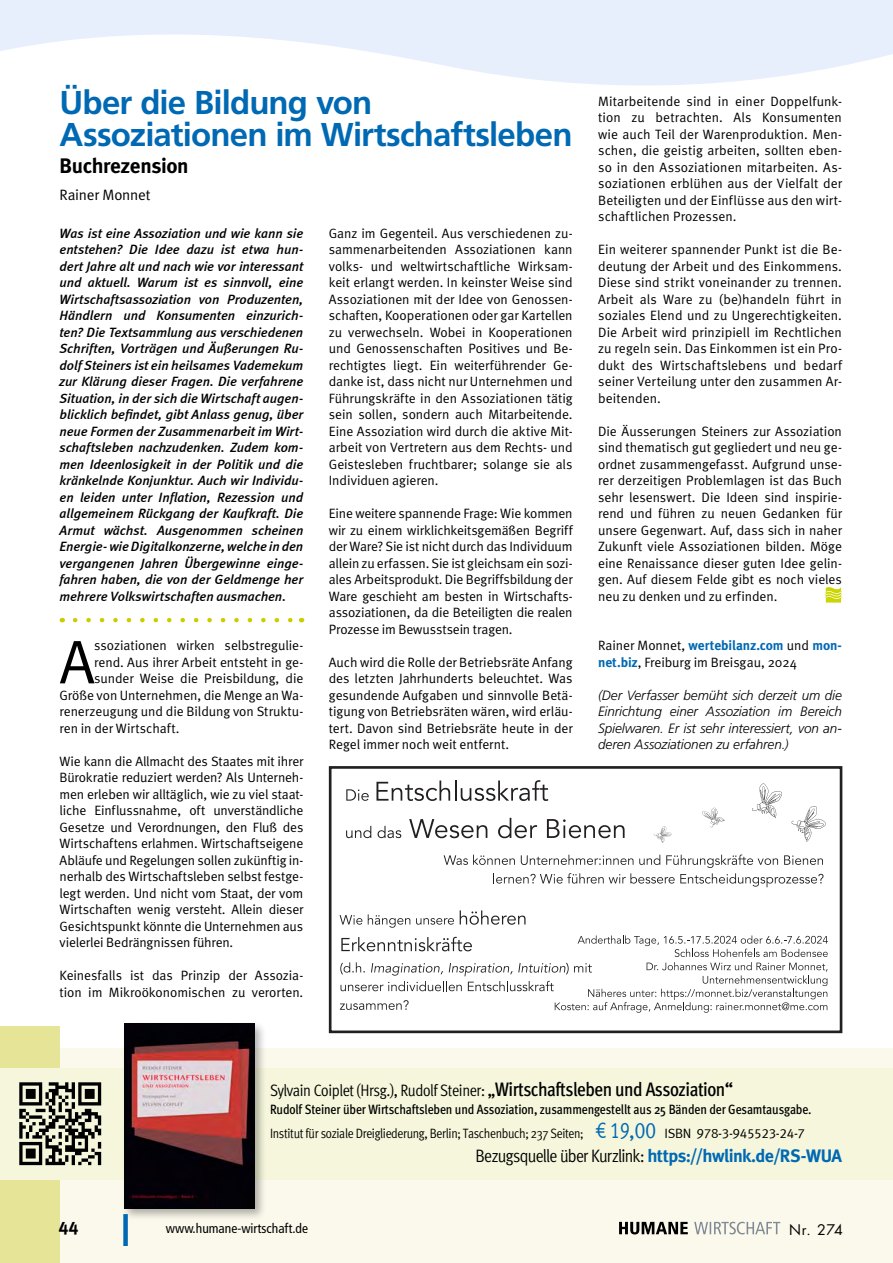
<style>
.page{position:relative;width:893px;height:1263px;background:#fff}
.page>*{position:absolute;margin:0;border:0;box-sizing:border-box;transform-origin:0 0}
.Fließtext_Meta_Normal{font:61.65px "Meta Normal";color:#000}
.Headline_1{font:700 33px/31.5px "Frutiger 65";letter-spacing:-.025em;color:#0069b3}
.Headline_2{font:700 21px "Meta";letter-spacing:-.02em;color:#000}
.t1{font:18px "Meta Cond Normal";letter-spacing:-.04em;color:#000}
.t2{font:18px "Meta Bold LF";color:#000}
.Fließtext_Meta_Normal-2{font:16.5px "Meta Cond Normal";letter-spacing:-.025em;color:#000}
.Autor{font:15px "Meta Normal";letter-spacing:-.01em;color:#000}
.t3{font:14.25px "Futura";color:#000}
.Fließtext_Meta_Normal-3{font:13.5px/16.5px "Meta Normal";letter-spacing:-.005em;color:#000;text-align:justify}
.Einleitungstext{font:italic 500 13.5px/16.5px "Meta";letter-spacing:-.005em;color:#000;text-align:justify}
.Fließtext_Meta_Normal-4{font:italic 300 13.5px/16.5px "Frutiger LT";letter-spacing:-.005em;color:#000;text-align:justify}
.Fließtext_Meta_Normal-5{font:500 13.5px "Meta Cond";letter-spacing:-.01em;color:#000}
.Fließtext_Meta_Normal-6{font:13.5px "Meta Cond Normal";letter-spacing:-.025em;color:#000}
.t4{font:condensed 13.5px "Frutiger 57";color:#000}
.s1{font-family:"Meta";font-weight:700;color:#0069b3}
.s2{font-size:19.5px}
.s3{font-family:"Meta Cond";font-weight:500;font-size:19.5px}
.s4{font-family:"Meta Cond Normal LF"}
.s5{font-family:"Meta Normal LF";font-size:22.5px;color:#0069b3}
.s6{font-family:"Meta Cond Normal LF";font-size:22.5px;color:#0069b3}
.s7{font-family:"Meta Normal LF"}
</style>
<div class="page">
<div style="left:0;top:1048px;width:893px;height:215px;background:#fbf9ec"></div>
<div style="left:0;top:1026px;width:60px;height:237px;background:#e6e597"></div>
<div style="left:0;top:1068px;width:893px;height:111px;background:#f5f6db"></div>
<div style="left:122px;top:1021px;width:144px;height:199px;background:#000;opacity:.3"></div>
<img style="left:124px;top:1024px;width:130px;height:184px">
<img style="left:19px;top:1082px;width:83px;height:84px">
<svg style="left:346px;top:789px;width:23px;height:12px"></svg>
<svg style="left:376px;top:780px;width:172px;height:21px"></svg>
<svg style="left:346px;top:826px;width:25px;height:12px"></svg>
<svg style="left:378px;top:826px;width:23px;height:12px"></svg>
<svg style="left:409px;top:819px;width:78px;height:19px"></svg>
<svg style="left:498px;top:818px;width:39px;height:20px"></svg>
<svg style="left:547px;top:819px;width:78px;height:19px"></svg>
<div style="left:329px;top:766px;width:513px;height:267px;border:3px solid #221f1f"></div>
<svg style="left:444px;top:854px;width:379px;height:33px"></svg>
<svg style="left:340px;top:915px;width:22px;height:10px"></svg>
<svg style="left:368px;top:914px;width:42px;height:14px"></svg>
<svg style="left:416px;top:918px;width:38px;height:7px"></svg>
<svg style="left:460px;top:910px;width:65px;height:15px"></svg>
<svg style="left:340px;top:935px;width:488px;height:78px"></svg>
<svg style="left:752px;top:783px;width:30px;height:35px"></svg>
<svg style="left:791px;top:806px;width:35px;height:36px"></svg>
<svg style="left:702px;top:808px;width:23px;height:19px"></svg>
<svg style="left:654px;top:826px;width:17px;height:17px"></svg>
<div style="left:123px;top:1214px;width:5px;height:32px;background:#0069b3"></div>
<svg style="left:619px;top:1222px;width:69px;height:12px"></svg>
<svg style="left:694px;top:1222px;width:86px;height:12px"></svg>
<svg style="left:75px;top:618px;width:218px;height:4px"></svg>
<svg style="left:825px;top:587px;width:17px;height:16px"></svg>
<svg style="left:0;top:0;width:893px;height:86px;fill:#e6effb"></svg>
<p class="Headline_1" style="left:60px;top:87px;width:514px">Über die Bildung von<br>Assoziationen im Wirtschaftsleben</p>
<p class="Headline_2" style="left:60px;top:153px;width:131px">Buchrezension</p>
<p class="Autor" style="left:60px;top:186px;width:93px">Rainer Monnet</p>
<p class="Einleitungstext" style="left:60px;top:225px;width:245px">Was ist eine Assoziation und wie kann sie entstehen? Die Idee dazu ist etwa hun&shy;dert Jahre alt und nach wie vor interessant und aktuell. Warum ist es sinnvoll, eine Wirtschaftsassoziation von Produzenten, Händlern und Konsumenten einzurich&shy;ten? Die Textsammlung aus verschiedenen Schriften, Vorträgen und Äußerungen Ru&shy;dolf Steiners ist ein heilsames Vademekum zur Klärung dieser Fragen. Die verfahrene Situation, in der sich die Wirtschaft augen&shy;blicklich befindet, gibt Anlass genug, über neue Formen der Zusammenarbeit im Wirt&shy;schaftsleben nachzudenken. Zudem kom&shy;men Ideenlosigkeit in der Politik und die kränkelnde Konjunktur. Auch wir Individu&shy;en leiden unter Inflation, Rezession und allgemeinem Rückgang der Kaufkraft. Die Armut wächst. Ausgenommen scheinen Energie- wie Digitalkonzerne, welche in den vergangenen Jahren Übergewinne einge&shy;fahren haben, die von der Geldmenge her mehrere Volkswirtschaften ausmachen.</p>
<p class="Fließtext_Meta_Normal" style="left:60px;top:626px;width:37px">A</p>
<p class="Fließtext_Meta_Normal-3" style="left:94px;top:637px;width:211px">ssoziationen wirken selbstregulie-</p>
<p class="Fließtext_Meta_Normal-3" style="left:94px;top:654px;width:211px">rend. Aus ihrer Arbeit entsteht in ge-</p>
<p class="Fließtext_Meta_Normal-3" style="left:94px;top:670px;width:211px">sunder Weise die Preisbildung, die</p>
<p class="Fließtext_Meta_Normal-3" style="left:60px;top:687px;width:245px">Größe von Unternehmen, die Menge an Wa-</p>
<p class="Fließtext_Meta_Normal-3" style="left:60px;top:703px;width:245px">renerzeugung und die Bildung von Struktu-</p>
<p class="Fließtext_Meta_Normal-3" style="left:60px;top:720px;width:121px">ren in der Wirtschaft.</p>
<p class="Fließtext_Meta_Normal-3" style="left:60px;top:753px;width:245px">Wie kann die Allmacht des Staates mit ihrer Bürokratie reduziert werden? Als Unterneh&shy;men erleben wir alltäglich, wie zu viel staat&shy;liche Einflussnahme, oft unverständliche Gesetze und Verordnungen, den Fluß des Wirtschaftens erlahmen. Wirtschaftseigene Abläufe und Regelungen sollen zukünftig in&shy;nerhalb des Wirtschaftsleben selbst festge&shy;legt werden. Und nicht vom Staat, der vom Wirtschaften wenig versteht. Allein dieser Gesichtspunkt könnte die Unternehmen aus vielerlei Bedrängnissen führen.</p>
<p class="Fließtext_Meta_Normal-3" style="left:60px;top:967px;width:245px">Keinesfalls ist das Prinzip der Assozia&shy;tion im Mikroökonomischen zu verorten.</p>
<p class="Fließtext_Meta_Normal-3" style="left:329px;top:225px;width:245px">Ganz im Gegenteil. Aus verschiedenen zu&shy;sammenarbeitenden Assoziationen kann volks- und weltwirtschaftliche Wirksam&shy;keit erlangt werden. In keinster Weise sind Assoziationen mit der Idee von Genossen&shy;schaften, Kooperationen oder gar Kartellen zu verwechseln. Wobei in Kooperationen und Genossenschaften Positives und Be&shy;rechtigtes liegt. Ein weiterführender Ge&shy;danke ist, dass nicht nur Unternehmen und Führungskräfte in den Assoziationen tätig sein sollen, sondern auch Mitarbeitende.<br>Eine Assoziation wird durch die aktive Mit&shy;arbeit von Vertretern aus dem Rechts- und Geistesleben fruchtbarer; solange sie als Individuen agieren.</p>
<p class="Fließtext_Meta_Normal-3" style="left:329px;top:505px;width:245px">Eine weitere spannende Frage: Wie kommen wir zu einem wirklichkeitsgemäßen Begriff der Ware? Sie ist nicht durch das Individuum allein zu erfassen. Sie ist gleichsam ein sozi&shy;ales Arbeitsprodukt. Die Begriffsbildung der Ware geschieht am besten in Wirtschafts&shy;assoziationen, da die Beteiligten die realen Prozesse im Bewusstsein tragen.</p>
<p class="Fließtext_Meta_Normal-3" style="left:329px;top:654px;width:245px">Auch wird die Rolle der Betriebsräte Anfang des letzten Jahrhunderts beleuchtet. Was gesundende Aufgaben und sinnvolle Betä&shy;tigung von Betriebsräten wären, wird erläu&shy;tert. Davon sind Betriebsräte heute in der Regel immer noch weit entfernt.</p>
<p class="Fließtext_Meta_Normal-3" style="left:598px;top:93px;width:245px">Mitarbeitende sind in einer Doppelfunk&shy;tion zu betrachten. Als Konsumenten wie auch Teil der Warenproduktion. Men&shy;schen, die geistig arbeiten, sollten eben&shy;so in den Assoziationen mitarbeiten. As&shy;soziationen erblühen aus der Vielfalt der Beteiligten und der Einflüsse aus den wirt&shy;schaftlichen Prozessen.</p>
<p class="Fließtext_Meta_Normal-3" style="left:598px;top:241px;width:245px">Ein weiterer spannender Punkt ist die Be&shy;deutung der Arbeit und des Einkommens.<br>Diese sind strikt voneinander zu trennen.<br>Arbeit als Ware zu (be)handeln führt in soziales Elend und zu Ungerechtigkeiten.<br>Die Arbeit wird prinzipiell im Rechtlichen zu regeln sein. Das Einkommen ist ein Pro&shy;dukt des Wirtschaftslebens und bedarf seiner Verteilung unter den zusammen Ar&shy;beitenden.</p>
<p class="Fließtext_Meta_Normal-3" style="left:598px;top:423px;width:245px">Die Äusserungen Steiners zur Assoziation sind thematisch gut gegliedert und neu ge&shy;ordnet zusammengefasst. Aufgrund unse&shy;rer derzeitigen Problemlagen ist das Buch sehr lesenswert. Die Ideen sind inspirie&shy;rend und führen zu neuen Gedanken für unsere Gegenwart. Auf, dass sich in naher Zukunft viele Assoziationen bilden. Möge eine Renaissance dieser guten Idee gelin&shy;gen. Auf diesem Felde gibt es noch vieles neu zu denken und zu erfinden.</p>
<p class="Fließtext_Meta_Normal-3" style="left:598px;top:637px;width:245px">Rainer Monnet, <span class="s1">wertebilanz.com</span> und <span class="s1">mon&shy;net.biz</span>, Freiburg im Breisgau, 2024</p>
<p class="Fließtext_Meta_Normal-4" style="left:598px;top:687px;width:245px">(Der Verfasser bemüht sich derzeit um die Einrichtung einer Assoziation im Bereich Spielwaren. Er ist sehr interessiert, von an&shy;deren Assoziationen zu erfahren.)</p>
<p class="Fließtext_Meta_Normal-2" style="left:270px;top:1081px;width:465px">Sylvain Coiplet (Hrsg.), Rudolf Steiner: <span class="s2">„</span><span class="s3">Wirtschaftsleben und Assoziation“</span></p>
<p class="Fließtext_Meta_Normal-5" style="left:270px;top:1101px;width:543px">Rudolf Steiner über Wirtschaftsleben und Assoziation, zusammengestellt aus 25 Bänden der Gesamtausgabe.</p>
<p class="Fließtext_Meta_Normal-6" style="left:270px;top:1125px;width:537px">Institut für soziale Dreigliederung, Berlin; Taschenbuch; 237 <span class="s4">Seiten;</span> <span class="s5">€ 19</span><span class="s6">,00</span> <span class="s7">ISBN 978-3-945523-24-7</span></p>
<p class="t1" style="left:475px;top:1145px;width:368px">Bezugsquelle über Kurzlink: <span class="s1">https://hwlink.de/RS-WUA</span></p>
<h3 class="t2" style="left:58px;top:1217px;width:22px">44</h3>
<p class="t4" style="left:166px;top:1220px;width:144px">www.humane-wirtschaft.de</p>
<p class="t3" style="left:789px;top:1220px;width:55px">Nr. 274</p>
</div>
